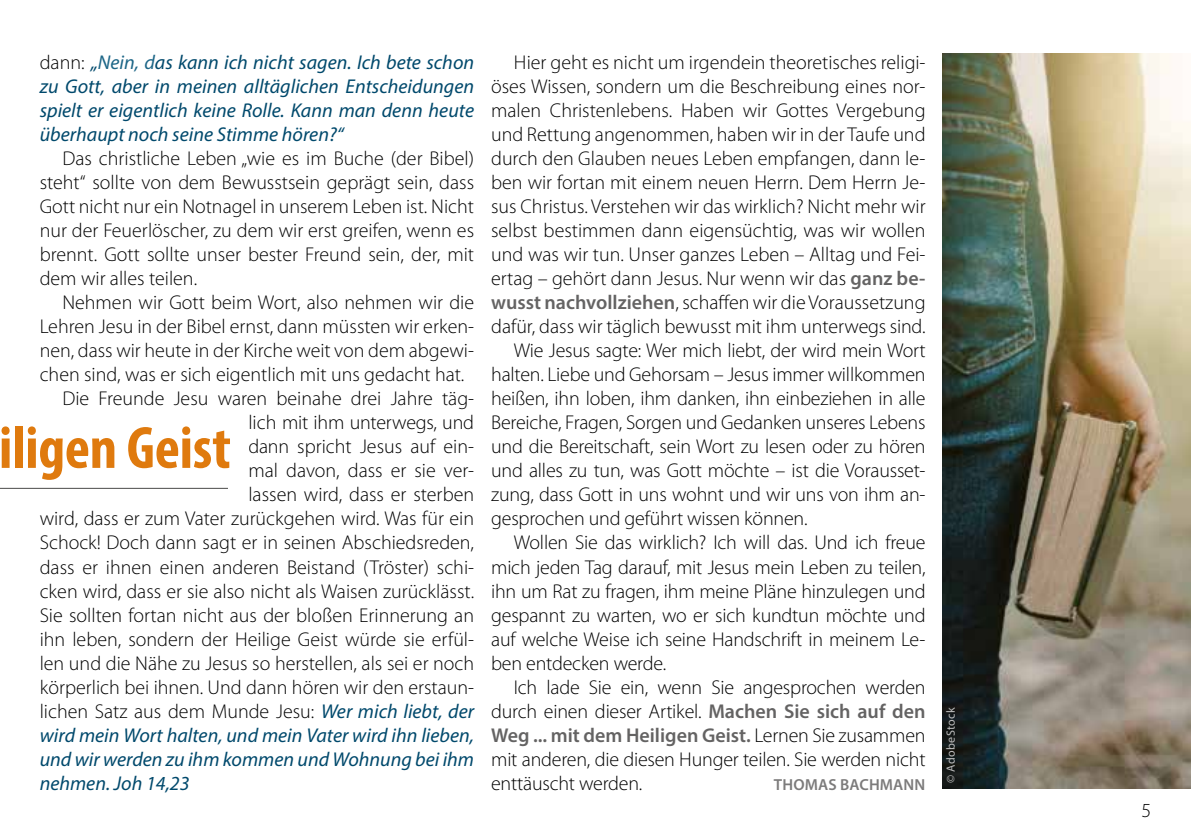
<style>
.page{position:relative;width:1191px;height:840px;background:#fff}
.page>*{position:absolute;margin:0;border:0;box-sizing:border-box;transform-origin:0 0}
.t1{font:700 condensed 60px "Myriad Pro";letter-spacing:-.005em;color:#df7a0e}
.t2{font:300 20px/24px "Myriad Pro";color:#000;text-align:justify}
.t3{font:italic 20px/24px "Myriad Pro";color:#00496c;text-align:justify}
.t4{font:600 20px "Myriad Pro";color:#646363}
.t5{font:600 16px "Myriad Pro";letter-spacing:.01em;color:#7c7b7b}
.t6{font:12px "Myriad Pro";letter-spacing:.03em;color:#bcbcbc}
.s1{font-weight:300;font-style:normal;color:#000}
.s2{color:#1d6687}
.s3{font-weight:400;font-style:italic;color:#00496c}
.s4{font-weight:600;color:#646363}
.s5{font-weight:300;color:#000}
</style>
<div class="page">
<img style="left:942px;top:54px;width:249px;height:734px">
<hr style="left:0;top:487px;width:228px;height:1px;background:#4a4a49">
<p class="t3" style="left:40px;top:50px;width:436px"><span class="s1">dann:</span> „<span class="s2">Nein, d</span>as kann ich nicht sagen. Ich bete schon zu Gott, aber in meinen alltäglichen Entscheidungen spielt er eigentlich keine Rolle. Kann man denn heute überhaupt noch seine Stimme hören?“</p>
<p class="t2" style="left:40px;top:146px;width:436px;text-indent:23px">Das christliche Leben „wie es im Buche (der Bibel) steht“ sollte von dem Bewusstsein geprägt sein, dass Gott nicht nur ein Notnagel in unserem Leben ist. Nicht nur der Feuerlöscher, zu dem wir erst greifen, wenn es brennt. Gott sollte unser bester Freund sein, der, mit dem wir alles teilen.</p>
<p class="t2" style="left:62px;top:290px;width:413px">Nehmen wir Gott beim Wort, also nehmen wir die</p>
<p class="t2" style="left:40px;top:314px;width:436px">Lehren Jesu in der Bibel ernst, dann müssten wir erken-</p>
<p class="t2" style="left:40px;top:338px;width:436px">nen, dass wir heute in der Kirche weit von dem abgewi-</p>
<p class="t2" style="left:40px;top:362px;width:426px">chen sind, was er sich eigentlich mit uns gedacht hat.</p>
<p class="t2" style="left:62px;top:386px;width:413px">Die Freunde Jesu waren beinahe drei Jahre täg-</p>
<p class="t2" style="left:248px;top:410px;width:227px">lich mit ihm unterwegs, und</p>
<p class="t2" style="left:248px;top:434px;width:227px">dann spricht Jesus auf ein-</p>
<p class="t2" style="left:248px;top:458px;width:227px">mal davon, dass er sie ver-</p>
<p class="t2" style="left:248px;top:482px;width:227px">lassen wird, dass er sterben</p>
<p class="t2" style="left:40px;top:506px;width:436px">wird, dass er zum Vater zurückgehen wird. Was für ein</p>
<p class="t2" style="left:40px;top:530px;width:436px">Schock! Doch dann sagt er in seinen Abschiedsreden,</p>
<p class="t2" style="left:40px;top:554px;width:436px">dass er ihnen einen anderen Beistand (Tröster) schi-</p>
<p class="t2" style="left:40px;top:578px;width:436px">cken wird, dass er sie also nicht als Waisen zurücklässt.</p>
<p class="t2" style="left:40px;top:602px;width:436px">Sie sollten fortan nicht aus der bloßen Erinnerung an</p>
<p class="t2" style="left:40px;top:626px;width:436px">ihn leben, sondern der Heilige Geist würde sie erfül-</p>
<p class="t2" style="left:40px;top:650px;width:436px">len und die Nähe zu Jesus so herstellen, als sei er noch</p>
<p class="t2" style="left:40px;top:674px;width:436px">körperlich bei ihnen. Und dann hören wir den erstaun-</p>
<p class="t2" style="left:40px;top:698px;width:436px">lichen Satz aus dem Munde Jesu: <span class="s3">Wer mich liebt, der</span></p>
<p class="t3" style="left:40px;top:722px;width:436px">wird mein Wort halten, und mein Vater wird ihn lieben,</p>
<p class="t3" style="left:40px;top:746px;width:436px">und wir werden zu ihm kommen und Wohnung bei ihm</p>
<p class="t3" style="left:40px;top:770px;width:151px">nehmen. Joh 14,23</p>
<h1 class="t1" style="left:-1px;top:410px;width:233px">iligen Geist</h1>
<p class="t2" style="left:514px;top:50px;width:413px">Hier geht es nicht um irgendein theoretisches religi-</p>
<p class="t2" style="left:491px;top:74px;width:436px">öses Wissen, sondern um die Beschreibung eines nor-</p>
<p class="t2" style="left:491px;top:98px;width:436px">malen Christenlebens. Haben wir Gottes Vergebung</p>
<p class="t2" style="left:491px;top:122px;width:436px">und Rettung angenommen, haben wir in der Taufe und</p>
<p class="t2" style="left:491px;top:146px;width:436px">durch den Glauben neues Leben empfangen, dann le-</p>
<p class="t2" style="left:491px;top:170px;width:436px">ben wir fortan mit einem neuen Herrn. Dem Herrn Je-</p>
<p class="t2" style="left:491px;top:194px;width:436px">sus Christus. Verstehen wir das wirklich? Nicht mehr wir</p>
<p class="t2" style="left:491px;top:218px;width:436px">selbst bestimmen dann eigensüchtig, was wir wollen</p>
<p class="t2" style="left:491px;top:242px;width:436px">und was wir tun. Unser ganzes Leben – Alltag und Fei-</p>
<p class="t2" style="left:491px;top:266px;width:436px">ertag – gehört dann Jesus. Nur wenn wir das <span class="s4">ganz be-</span></p>
<p class="t2" style="left:491px;top:290px;width:436px"><span class="s4">wusst nachvollziehen</span>, schaffen wir die Voraussetzung</p>
<p class="t2" style="left:491px;top:314px;width:436px">dafür, dass wir täglich bewusst mit ihm unterwegs sind.</p>
<p class="t2" style="left:514px;top:338px;width:413px">Wie Jesus sagte: Wer mich liebt, der wird mein Wort</p>
<p class="t2" style="left:491px;top:362px;width:436px">halten. Liebe und Gehorsam – Jesus immer willkommen</p>
<p class="t2" style="left:491px;top:386px;width:436px">heißen, ihn loben, ihm danken, ihn einbeziehen in alle</p>
<p class="t2" style="left:491px;top:410px;width:436px">Bereiche, Fragen, Sorgen und Gedanken unseres Lebens</p>
<p class="t2" style="left:491px;top:434px;width:436px">und die Bereitschaft, sein Wort zu lesen oder zu hören</p>
<p class="t2" style="left:491px;top:458px;width:436px">und alles zu tun, was Gott möchte – ist die Vorausset-</p>
<p class="t2" style="left:491px;top:482px;width:436px">zung, dass Gott in uns wohnt und wir uns von ihm an-</p>
<p class="t2" style="left:491px;top:506px;width:318px">gesprochen und geführt wissen können.</p>
<p class="t2" style="left:514px;top:530px;width:413px">Wollen Sie das wirklich? Ich will das. Und ich freue</p>
<p class="t2" style="left:491px;top:554px;width:436px">mich jeden Tag darauf, mit Jesus mein Leben zu teilen,</p>
<p class="t2" style="left:491px;top:578px;width:436px">ihn um Rat zu fragen, ihm meine Pläne hinzulegen und</p>
<p class="t2" style="left:491px;top:602px;width:436px">gespannt zu warten, wo er sich kundtun möchte und</p>
<p class="t2" style="left:491px;top:626px;width:436px">auf welche Weise ich seine Handschrift in meinem Le-</p>
<p class="t2" style="left:491px;top:650px;width:177px">ben entdecken werde.</p>
<p class="t2" style="left:514px;top:674px;width:413px">Ich lade Sie ein, wenn Sie angesprochen werden</p>
<p class="t2" style="left:491px;top:698px;width:436px">durch einen dieser Artikel. <span class="s4">Machen Sie sich auf den</span></p>
<p class="t4" style="left:491px;top:721px;width:436px">Weg ... mit dem Heiligen Geist. <span class="s5">Lernen Sie zusammen</span></p>
<p class="t2" style="left:491px;top:746px;width:436px">mit anderen, die diesen Hunger teilen. Sie werden nicht</p>
<p class="t2" style="left:491px;top:770px;width:153px">enttäuscht werden.</p>
<p class="t5" style="left:774px;top:773px;width:153px">THOMAS BACHMANN</p>
<p class="t6" style="left:943px;top:782px;width:77px;rotate:-90deg">© AdobeStock</p>
<p class="t2" style="left:1141px;top:797px;width:11px">5</p>
</div>
